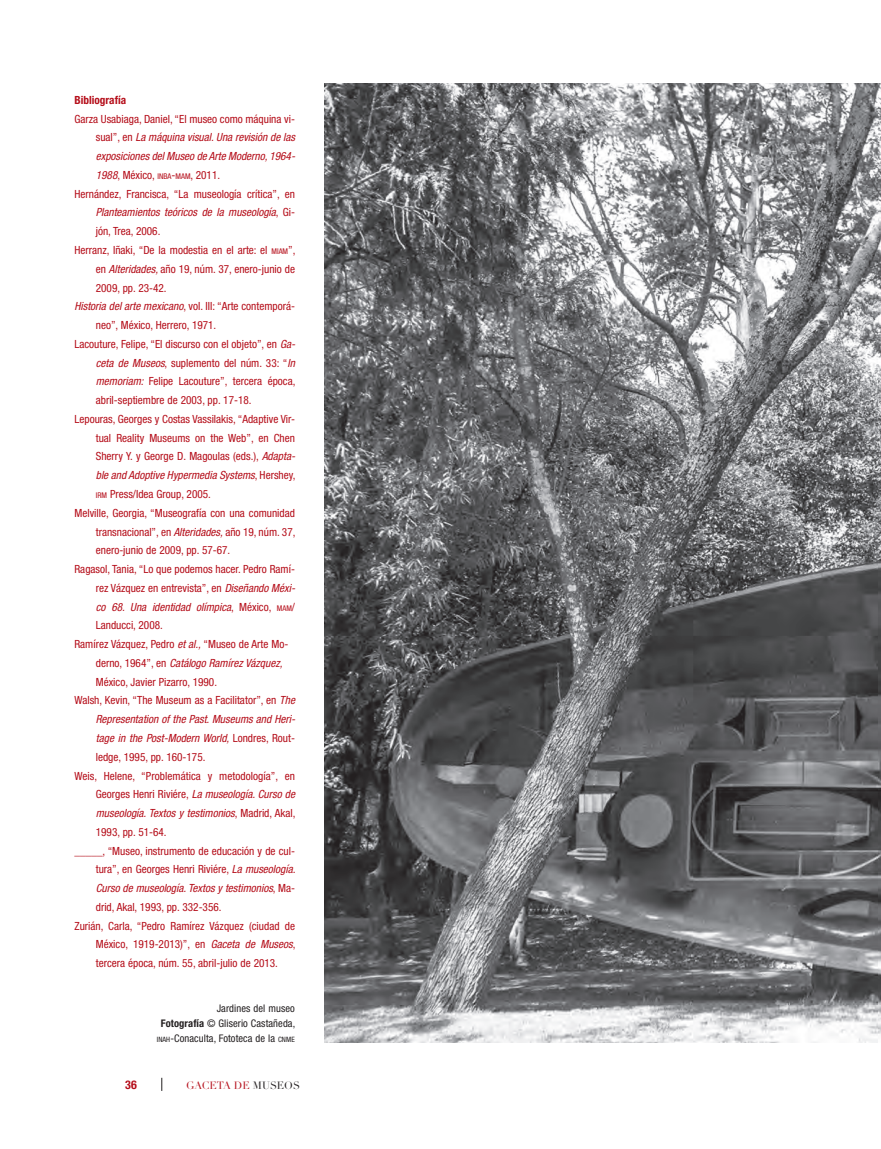
<style>
.page{position:relative;width:881px;height:1149px;background:#fff}
.page>*{position:absolute;margin:0;border:0;box-sizing:border-box;transform-origin:0 0}
.t1{font:700 condensed 12px "Helvetica Neue";color:#b50e1a}
.t2{font:condensed 11.25px "Helvetica Neue";color:#b50e1a}
.t3{font:italic condensed 11.25px "Helvetica Neue";color:#b50e1a}
.t4{font:700 condensed 11.25px "Helvetica Neue";color:#b50e1a}
.t5{font:condensed 10.5px/15px "Helvetica Neue";letter-spacing:.01em;color:#231f20;text-align:right}
.t6{font:10.5px "Didot LH";letter-spacing:-.005em;color:#b50e1a}
.s1{font-style:normal}
.s2{font-style:italic}
.s3{font-size:7.8px}
.s4{font-style:inherit}
.s5{font-style:normal;font-size:7.8px}
.s6{font-weight:700}
.s7{font-size:7.35px}
.s8{color:#231f20}
</style>
<div class="page">
<svg style="left:161px;top:1077px;width:1px;height:13px"></svg>
<img style="left:325px;top:84px;width:555px;height:958px">
<p class="t4" style="left:74px;top:93px;width:53px">Bibliografía</p>
<p class="t2" style="left:74px;top:112px;width:222px">Garza Usabiaga, Daniel, “El museo como máquina vi-</p>
<p class="t3" style="left:96px;top:131px;width:201px"><span class="s1">sual”, en</span> La máquina visual. Una revisión de las</p>
<p class="t3" style="left:96px;top:150px;width:201px">exposiciones del Museo de Arte Moderno, 1964-</p>
<p class="t2" style="left:96px;top:168px;width:126px"><span class="s2">1988</span>, México, <span class="s3">INBA</span><span class="s4">-</span><span class="s3">MAM</span>, 2011.</p>
<p class="t2" style="left:74px;top:187px;width:222px">Hernández, Francisca, “La museología crítica”, en</p>
<p class="t3" style="left:96px;top:206px;width:201px">Planteamientos teóricos de la museología<span class="s1">, Gi-</span></p>
<p class="t2" style="left:96px;top:225px;width:66px">jón, Trea, 2006.</p>
<p class="t2" style="left:74px;top:243px;width:222px">Herranz, Iñaki, “De la modestia en el arte: el <span class="s3">MIAM</span>”,</p>
<p class="t2" style="left:96px;top:262px;width:201px">en <span class="s2">Alteridades,</span> año 19, núm. 37, enero-junio de</p>
<p class="t2" style="left:96px;top:281px;width:72px">2009, pp. 23-42.</p>
<p class="t2" style="left:74px;top:300px;width:222px"><span class="s2">Historia del arte mexicano</span>, vol. III: “Arte contemporá-</p>
<p class="t2" style="left:96px;top:318px;width:122px">neo”, México, Herrero, 1971.</p>
<p class="t2" style="left:74px;top:337px;width:222px">Lacouture, Felipe, “El discurso con el objeto”, en <span class="s2">Ga-</span></p>
<p class="t2" style="left:96px;top:356px;width:201px"><span class="s2">ceta de Museos</span>, suplemento del núm. 33: “<span class="s2">In</span></p>
<p class="t2" style="left:96px;top:375px;width:201px"><span class="s2">memoriam:</span> Felipe Lacouture”, tercera época,</p>
<p class="t2" style="left:96px;top:393px;width:157px">abril-septiembre de 2003, pp. 17-18.</p>
<p class="t2" style="left:74px;top:412px;width:222px">Lepouras, Georges y Costas Vassilakis, “Adaptive Vir-</p>
<p class="t2" style="left:96px;top:431px;width:201px">tual Reality Museums on the Web”, en Chen</p>
<p class="t2" style="left:96px;top:450px;width:201px">Sherry Y. y George D. Magoulas (eds.), <span class="s2">Adapta-</span></p>
<p class="t3" style="left:96px;top:468px;width:201px">ble and Adoptive Hypermedia Systems<span class="s1">, Hershey,</span></p>
<p class="t2" style="left:96px;top:487px;width:117px"><span class="s3">IRM</span> Press/Idea Group, 2005.</p>
<p class="t2" style="left:74px;top:506px;width:222px">Melville, Georgia, “Museografía con una comunidad</p>
<p class="t2" style="left:96px;top:525px;width:201px">transnacional”, en <span class="s2">Alteridades</span><span class="s2">,</span> año 19, núm. 37,</p>
<p class="t2" style="left:96px;top:543px;width:136px">enero-junio de 2009, pp. 57-67.</p>
<p class="t2" style="left:74px;top:562px;width:222px">Ragasol, Tania, “Lo que podemos hacer. Pedro Ramí-</p>
<p class="t2" style="left:96px;top:581px;width:201px">rez Vázquez en entrevista”, en <span class="s2">Diseñando Méxi-</span></p>
<p class="t3" style="left:96px;top:600px;width:201px">co 68. Una identidad olímpica<span class="s1">, México,</span> <span class="s5">MAM</span><span class="s1">/</span></p>
<p class="t2" style="left:96px;top:618px;width:69px">Landucci, 2008.</p>
<p class="t2" style="left:74px;top:637px;width:215px">Ramírez Vázquez, Pedro <span class="s2">et al.,</span> “Museo de Arte Mo-</p>
<p class="t3" style="left:96px;top:656px;width:188px"><span class="s1">derno, 1964”, en</span> Catálogo Ramírez Vázquez,</p>
<p class="t2" style="left:96px;top:675px;width:123px">México, Javier Pizarro, 1990.</p>
<p class="t2" style="left:74px;top:693px;width:222px">Walsh, Kevin, “The Museum as a Facilitator”, en <span class="s2">The</span></p>
<p class="t3" style="left:96px;top:712px;width:201px">Representation of the Past. Museums and Heri-</p>
<p class="t3" style="left:96px;top:731px;width:201px">tage in the Post-Modern World, <span class="s1">Londres, Rout-</span></p>
<p class="t2" style="left:96px;top:750px;width:111px">ledge, 1995, pp. 160-175.</p>
<p class="t2" style="left:74px;top:768px;width:222px">Weis, Helene, “Problemática y metodología”, en</p>
<p class="t2" style="left:96px;top:787px;width:201px">Georges Henri Riviére, <span class="s2">La museología. Curso de</span></p>
<p class="t3" style="left:96px;top:806px;width:201px">museología. Textos y testimonios<span class="s1">, Madrid, Akal,</span></p>
<p class="t2" style="left:96px;top:825px;width:72px">1993, pp. 51-64.</p>
<p class="t2" style="left:74px;top:843px;width:222px">_____, “Museo, instrumento de educación y de cul-</p>
<p class="t2" style="left:96px;top:862px;width:201px">tura”, en Georges Henri Riviére, <span class="s2">La museología.</span></p>
<p class="t3" style="left:96px;top:881px;width:201px">Curso de museología. Textos y testimonios<span class="s1">, Ma-</span></p>
<p class="t2" style="left:96px;top:900px;width:127px">drid, Akal, 1993, pp. 332-356.</p>
<p class="t2" style="left:74px;top:918px;width:222px">Zurián, Carla, “Pedro Ramírez Vázquez (ciudad de</p>
<p class="t2" style="left:96px;top:937px;width:201px">México, 1919-2013)”, en <span class="s2">Gaceta de Museos</span>,</p>
<p class="t2" style="left:96px;top:956px;width:184px">tercera época, núm. 55, abril-julio de 2013.</p>
<p class="t5" style="left:157px;top:1000px;width:140px">Jardines del museo<br><span class="s6">Fotografía</span> © Gliserio Castañeda,<br><span class="s7">INAH</span><span class="s4">-C</span>onaculta, Fototeca de la <span class="s7">CNME</span></p>
<p class="t1" style="left:125px;top:1077px;width:13px">36</p>
<p class="t6" style="left:186px;top:1078px;width:115px">GACETA DE <span class="s8">MUSEOS</span></p>
</div>
